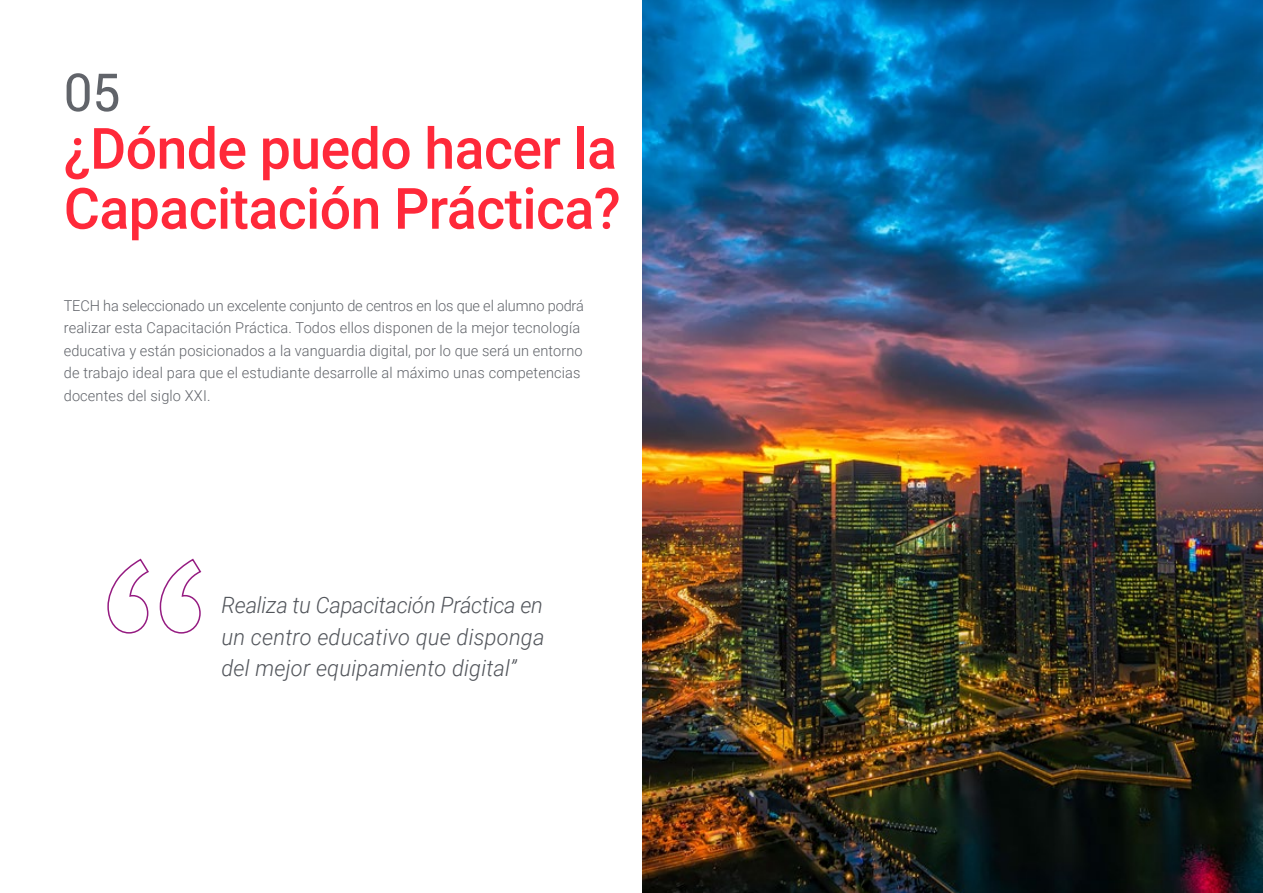
<style>
.page{position:relative;width:1263px;height:893px;background:#fff}
.page>*{position:absolute;margin:0;border:0;box-sizing:border-box;transform-origin:0 0}
.t1{font:500 57px/60px "Roboto";letter-spacing:-.01em;color:#ff293a}
.t2{font:52.5px "Roboto";color:#61646a}
.t3{font:italic 300 22.5px/31.5px "Roboto";letter-spacing:.01em;color:#52555b;text-align:justify}
.t4{font:300 15px/22.5px "Roboto";letter-spacing:.01em;color:#61646a}
</style>
<div class="page">
<svg style="left:107px;top:558px;width:95px;height:76px"></svg>
<img style="left:642px;top:0;width:621px;height:893px">
<h2 class="t2" style="left:64px;top:56px;width:59px">05</h2>
<h1 class="t1" style="left:64px;top:116px;width:558px">¿Dónde puedo hacer la<br>Capacitación Práctica?</h1>
<p class="t4" style="left:64px;top:293px;width:522px">TECH ha seleccionado un excelente conjunto de centros en los que el alumno podrá realizar esta Capacitación Práctica. Todos ellos disponen de la mejor tecnología educativa y están posicionados a la vanguardia digital, por lo que será un entorno de trabajo ideal para que el estudiante desarrolle al máximo unas competencias docentes del siglo XXI.</p>
<h3 class="t3" style="left:221px;top:588px;width:324px">Realiza tu Capacitación Práctica en un centro educativo que disponga del mejor equipamiento digital”</h3>
</div>
